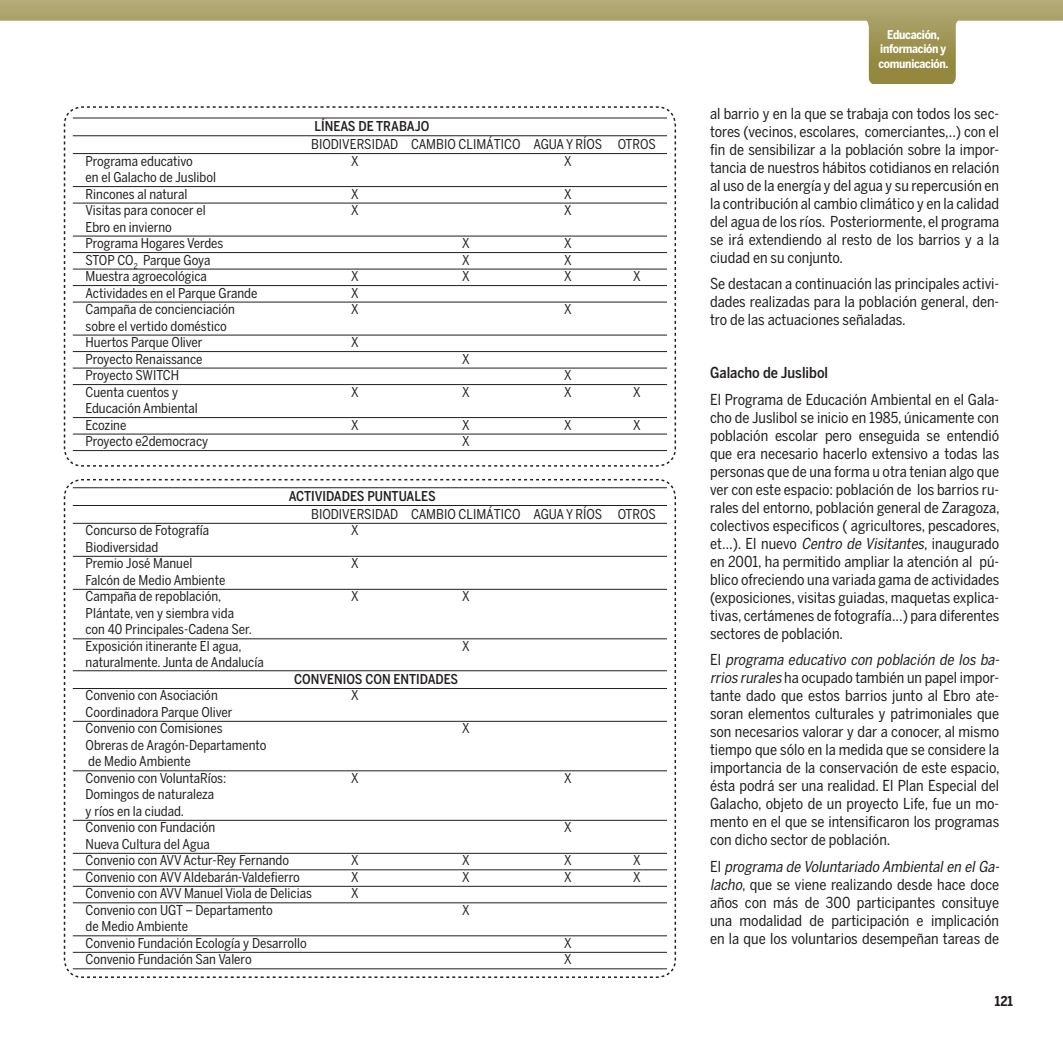
<style>
.page{position:relative;width:1063px;height:1063px;background:#fff}
.page>*{position:absolute;margin:0;border:0;box-sizing:border-box;transform-origin:0 0}
.t1{font:15px/18px "Benton Sans Cond";color:#231f20;text-align:justify}
.t2{font:500 15px "Benton Sans Cond";color:#231f20}
.t3{font:13.5px/16.5px "Benton Sans Cond";color:#231f20}
.t4{font:500 13.5px "Benton Sans Cond";color:#231f20}
.t5{font:700 13.5px "Benton Sans Cond";color:#231f20}
.t6{font:700 12px/14.4px "Benton Sans Cond";letter-spacing:-.025em;color:#fff;text-align:center}
.s1{font-style:italic}
</style>
<div class="page">
<img style="left:0;top:0;width:1063px;height:84px">
<svg style="left:63px;top:106px;width:614px;height:361px"></svg>
<svg style="left:63px;top:478px;width:614px;height:500px"></svg>
<p class="t4" style="left:314px;top:118px;width:116px">LÍNEAS DE TRABAJO</p>
<p class="t3" style="left:311px;top:136px;width:346px">BIODIVERSIDAD CAMBIO CLIMÁTICO AGUA Y RÍOS OTROS</p>
<p class="t3" style="left:86px;top:152px;width:109px">Programa educativo</p>
<p class="t3" style="left:351px;top:152px;width:9px">X</p>
<p class="t3" style="left:564px;top:152px;width:9px">X</p>
<p class="t3" style="left:86px;top:169px;width:132px">en el Galacho de Juslibol<br>Rincones al natural</p>
<p class="t3" style="left:351px;top:185px;width:9px">X</p>
<p class="t3" style="left:564px;top:185px;width:9px">X</p>
<p class="t3" style="left:86px;top:202px;width:122px">Visitas para conocer el</p>
<p class="t3" style="left:351px;top:202px;width:9px">X</p>
<p class="t3" style="left:564px;top:202px;width:9px">X</p>
<p class="t3" style="left:86px;top:218px;width:139px">Ebro en invierno<br>Programa Hogares Verdes</p>
<p class="t3" style="left:462px;top:235px;width:9px">X</p>
<p class="t3" style="left:564px;top:235px;width:9px">X</p>
<p class="t3" style="left:86px;top:251px;width:126px">STOP CO<sub>2</sub> Parque Goya</p>
<p class="t3" style="left:462px;top:251px;width:9px">X</p>
<p class="t3" style="left:564px;top:251px;width:9px">X</p>
<p class="t3" style="left:86px;top:268px;width:123px">Muestra agroecológica</p>
<p class="t3" style="left:351px;top:268px;width:9px">X</p>
<p class="t3" style="left:462px;top:268px;width:9px">X</p>
<p class="t3" style="left:564px;top:268px;width:9px">X</p>
<p class="t3" style="left:633px;top:268px;width:9px">X</p>
<p class="t3" style="left:86px;top:284px;width:173px">Actividades en el Parque Grande</p>
<p class="t3" style="left:351px;top:284px;width:9px">X</p>
<p class="t3" style="left:86px;top:301px;width:151px">Campaña de concienciación</p>
<p class="t3" style="left:351px;top:301px;width:9px">X</p>
<p class="t3" style="left:564px;top:301px;width:9px">X</p>
<p class="t3" style="left:86px;top:317px;width:143px">sobre el vertido doméstico<br>Huertos Parque Oliver</p>
<p class="t3" style="left:351px;top:334px;width:9px">X</p>
<p class="t3" style="left:86px;top:350px;width:118px">Proyecto Renaissance</p>
<p class="t3" style="left:462px;top:350px;width:9px">X</p>
<p class="t3" style="left:86px;top:367px;width:95px">Proyecto SWITCH</p>
<p class="t3" style="left:564px;top:367px;width:9px">X</p>
<p class="t3" style="left:86px;top:383px;width:94px">Cuenta cuentos y</p>
<p class="t3" style="left:351px;top:383px;width:9px">X</p>
<p class="t3" style="left:462px;top:383px;width:9px">X</p>
<p class="t3" style="left:564px;top:383px;width:9px">X</p>
<p class="t3" style="left:633px;top:383px;width:9px">X</p>
<p class="t3" style="left:86px;top:400px;width:114px">Educación Ambiental<br>Ecozine</p>
<p class="t3" style="left:351px;top:416px;width:9px">X</p>
<p class="t3" style="left:462px;top:416px;width:9px">X</p>
<p class="t3" style="left:564px;top:416px;width:9px">X</p>
<p class="t3" style="left:633px;top:416px;width:9px">X</p>
<p class="t3" style="left:86px;top:433px;width:124px">Proyecto e2democracy</p>
<p class="t3" style="left:462px;top:433px;width:9px">X</p>
<p class="t4" style="left:289px;top:488px;width:148px">ACTIVIDADES PUNTUALES</p>
<p class="t3" style="left:311px;top:506px;width:346px">BIODIVERSIDAD CAMBIO CLIMÁTICO AGUA Y RÍOS OTROS</p>
<p class="t3" style="left:86px;top:522px;width:125px">Concurso de Fotografía</p>
<p class="t3" style="left:351px;top:522px;width:9px">X</p>
<p class="t3" style="left:86px;top:539px;width:74px">Biodiversidad</p>
<p class="t3" style="left:86px;top:555px;width:108px">Premio José Manuel</p>
<p class="t3" style="left:351px;top:555px;width:9px">X</p>
<p class="t3" style="left:86px;top:572px;width:141px">Falcón de Medio Ambiente</p>
<p class="t3" style="left:86px;top:588px;width:137px">Campaña de repoblación,</p>
<p class="t3" style="left:351px;top:588px;width:9px">X</p>
<p class="t3" style="left:462px;top:588px;width:9px">X</p>
<p class="t3" style="left:86px;top:605px;width:150px">Plántate, ven y siembra vida</p>
<p class="t3" style="left:86px;top:621px;width:168px">con 40 Principales-Cadena Ser.</p>
<p class="t3" style="left:86px;top:638px;width:158px">Exposición itinerante El agua,</p>
<p class="t3" style="left:462px;top:638px;width:9px">X</p>
<p class="t3" style="left:86px;top:654px;width:180px">naturalmente. Junta de Andalucía</p>
<p class="t4" style="left:294px;top:671px;width:166px">CONVENIOS CON ENTIDADES</p>
<p class="t3" style="left:86px;top:687px;width:134px">Convenio con Asociación</p>
<p class="t3" style="left:351px;top:687px;width:9px">X</p>
<p class="t3" style="left:86px;top:704px;width:149px">Coordinadora Parque Oliver</p>
<p class="t3" style="left:86px;top:720px;width:138px">Convenio con Comisiones</p>
<p class="t3" style="left:462px;top:720px;width:9px">X</p>
<p class="t3" style="left:86px;top:737px;width:182px">Obreras de Aragón-Departamento de Medio Ambiente</p>
<p class="t3" style="left:86px;top:770px;width:142px">Convenio con VoluntaRíos:</p>
<p class="t3" style="left:351px;top:770px;width:9px">X</p>
<p class="t3" style="left:564px;top:770px;width:9px">X</p>
<p class="t3" style="left:86px;top:786px;width:130px">Domingos de naturaleza</p>
<p class="t3" style="left:86px;top:803px;width:100px">y ríos en la ciudad.</p>
<p class="t3" style="left:86px;top:819px;width:131px">Convenio con Fundación</p>
<p class="t3" style="left:564px;top:819px;width:9px">X</p>
<p class="t3" style="left:86px;top:836px;width:126px">Nueva Cultura del Agua</p>
<p class="t3" style="left:86px;top:852px;width:205px">Convenio con AVV Actur-Rey Fernando</p>
<p class="t3" style="left:351px;top:852px;width:9px">X</p>
<p class="t3" style="left:462px;top:852px;width:9px">X</p>
<p class="t3" style="left:564px;top:852px;width:9px">X</p>
<p class="t3" style="left:633px;top:852px;width:9px">X</p>
<p class="t3" style="left:86px;top:869px;width:216px">Convenio con AVV Aldebarán-Valdefierro</p>
<p class="t3" style="left:351px;top:869px;width:9px">X</p>
<p class="t3" style="left:462px;top:869px;width:9px">X</p>
<p class="t3" style="left:564px;top:869px;width:9px">X</p>
<p class="t3" style="left:633px;top:869px;width:9px">X</p>
<p class="t3" style="left:86px;top:885px;width:228px">Convenio con AVV Manuel Viola de Delicias</p>
<p class="t3" style="left:351px;top:885px;width:9px">X</p>
<p class="t3" style="left:86px;top:902px;width:189px">Convenio con UGT – Departamento</p>
<p class="t3" style="left:462px;top:902px;width:9px">X</p>
<p class="t3" style="left:86px;top:918px;width:104px">de Medio Ambiente</p>
<p class="t3" style="left:86px;top:935px;width:223px">Convenio Fundación Ecología y Desarrollo</p>
<p class="t3" style="left:564px;top:935px;width:9px">X</p>
<p class="t3" style="left:86px;top:951px;width:168px">Convenio Fundación San Valero</p>
<p class="t3" style="left:564px;top:951px;width:9px">X</p>
<p class="t6" style="left:878px;top:27px;width:72px">Educación, información y comunicación.</p>
<p class="t1" style="left:710px;top:104px;width:291px">al barrio y en la que se trabaja con todos los sec&shy;tores (vecinos, escolares, comerciantes,..) con el fin de sensibilizar a la población sobre la impor&shy;tancia de nuestros hábitos cotidianos en relación al uso de la energía y del agua y su repercusión en la contribución al cambio climático y en la calidad del agua de los ríos. Posteriormente, el programa se irá extendiendo al resto de los barrios y a la ciudad en su conjunto.</p>
<p class="t1" style="left:710px;top:275px;width:290px">Se destacan a continuación las principales activi&shy;dades realizadas para la población general, den&shy;tro de las actuaciones señaladas.</p>
<p class="t2" style="left:710px;top:364px;width:120px">Galacho de Juslibol</p>
<p class="t1" style="left:710px;top:390px;width:291px">El Programa de Educación Ambiental en el Gala&shy;cho de Juslibol se inicio en 1985, únicamente con población escolar pero enseguida se entendió que era necesario hacerlo extensivo a todas las personas que de una forma u otra tenian algo que ver con este espacio: población de los barrios ru&shy;rales del entorno, población general de Zaragoza, colectivos especificos ( agricultores, pescadores, et…). El nuevo <span class="s1">Centro de Visitantes</span>, inaugurado en 2001, ha permitido ampliar la atención al pú&shy;blico ofreciendo una variada gama de actividades (exposiciones, visitas guiadas, maquetas explica&shy;tivas, certámenes de fotografía...) para diferentes sectores de población.</p>
<p class="t1" style="left:710px;top:651px;width:291px">E l <span class="s1">programa educativo con población de los ba&shy;rrios rurales</span> ha ocupado también un papel impor&shy;tante dado que estos barrios junto al Ebro ate&shy;soran elementos culturales y patrimoniales que son necesarios valorar y dar a conocer, al mismo tiempo que sólo en la medida que se considere la importancia de la conservación de este espacio, ésta podrá ser una realidad. El Plan Especial del Galacho, objeto de un proyecto Life, fue un mo&shy;mento en el que se intensificaron los programas con dicho sector de población.</p>
<p class="t1" style="left:710px;top:857px;width:291px">E l <span class="s1">programa de Voluntariado Ambientalen elGa&shy;lacho</span>, que se viene realizando desde hace doce años con más de 300 participantes consituye una modalidad de participación e implicación en la que los voluntarios desempeñan tareas de</p>
<p class="t5" style="left:995px;top:993px;width:20px">121</p>
</div>
